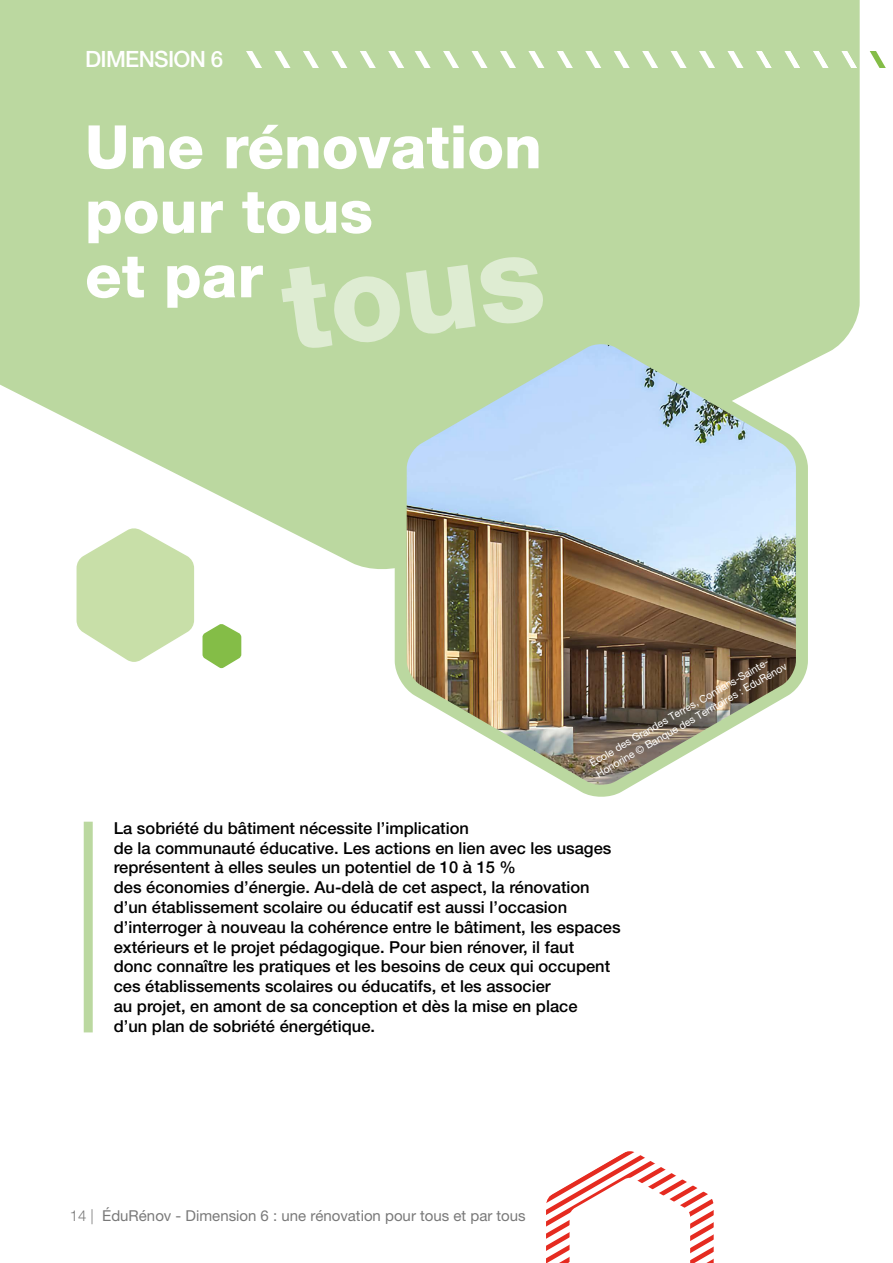
<style>
.page{position:relative;width:893px;height:1263px;background:#fff}
.page>*{position:absolute;margin:0;border:0;box-sizing:border-box;transform-origin:0 0}
.t1{font:800 120px "Helvetica Neue LT Pro";color:#deecd2}
.t2{font:800 60px/64.5px "Helvetica Neue LT Pro";color:#fff}
.t3{font:500 22.5px "Helvetica Neue LT Pro";letter-spacing:-.03em;color:#fff}
.t4{font:500 16.5px/19.8px "Helvetica Neue LT Pro";color:#000}
.t5{font:15px "Helvetica Neue LT Pro";color:#797979}
.t6{font:10.5px/12.6px "Helvetica Neue LT Pro";color:#fff}
.s1{font-weight:300}
</style>
<div class="page">
<svg style="left:0;top:0;width:860px;height:571px;background:#c2dcaa"></svg>
<svg style="left:235px;top:51px;width:650px;height:16px"></svg>
<svg style="left:77px;top:528px;width:117px;height:134px"></svg>
<svg style="left:202px;top:624px;width:39px;height:44px"></svg>
<div style="left:84px;top:826px;width:9px;height:202px;background:#bbd8a0"></div>
<img style="left:389px;top:320px;width:425px;height:477px">
<svg style="left:546px;top:1151px;width:168px;height:112px"></svg>
<h3 class="t3" style="left:85px;top:46px;width:140px">DIMENSION 6</h3>
<h2 class="t2" style="left:85px;top:115px;width:458px">Une rénovation pour tous<br>et par</h2>
<h1 class="t1" style="left:273px;top:239px;width:264px;rotate:-8deg">tous</h1>
<p class="t6" style="left:587px;top:758px;width:220px;rotate:-30deg">École des Grandes Terres, Confl ans-Sainte-<br>Honorine © Banque des Territoires : EduRénov</p>
<p class="t4" style="left:114px;top:818px;width:508px">La sobriété du bâtiment nécessite l’implication<br>de la communauté éducative. Les actions en lien avec les usages représentent à elles seules un potentiel de 10 à 15 %<br>des économies d’énergie. Au-delà de cet aspect, la rénovation d’un établissement scolaire ou éducatif est aussi l’occasion d’interroger à nouveau la cohérence entre le bâtiment, les espaces extérieurs et le projet pédagogique. Pour bien rénover, il faut<br>donc connaître les pratiques et les besoins de ceux qui occupent ces établissements scolaires ou éducatifs, et les associer<br>au projet, en amont de sa conception et dès la mise en place<br>d’un plan de sobriété énergétique.</p>
<p class="t5" style="left:70px;top:1206px;width:457px"><span class="s1">14 |</span> ÉduRénov - Dimension 6 : une rénovation pour tous et par tous</p>
</div>
